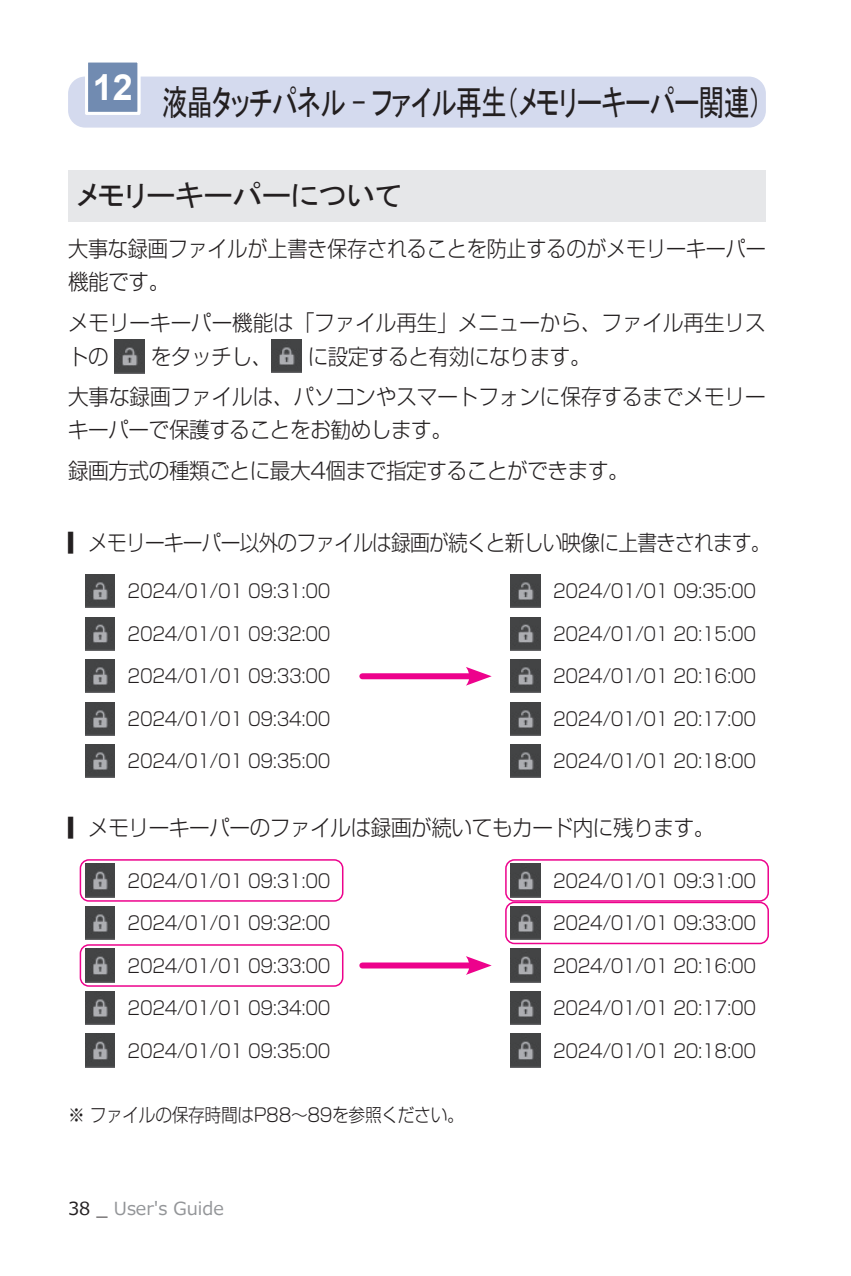
<style>
.page{position:relative;width:851px;height:1276px;background:#fff}
.page>*{position:absolute;margin:0;border:0;box-sizing:border-box;transform-origin:0 0}
.t1{font:35.4px "MS P Gothic";letter-spacing:-.03em;color:#231f20;scale:.73 1}
.t2{font:30px "MS P Gothic";letter-spacing:-.01em;color:#231f20}
.t3{font:300 21.9px/33.9px "Shin Go Pro";letter-spacing:-.02em;color:#231f20;scale:.94 1}
.t4{font:300 21.9px/32.7px "Shin Go Pro";letter-spacing:-.02em;color:#231f20;scale:.92 1}
.t5{font:300 21.9px "Shin Go Pro";letter-spacing:-.04em;color:#231f20;scale:.94 1}
.t6{font:300 18.6px "Shin Go Pro";letter-spacing:-.02em;color:#231f20;scale:.9 1}
.t7{font:18px "Meiryo";color:#939598}
.s1{color:#231f20}
</style>
<div class="page">
<div style="left:68px;top:77px;width:697px;height:51px;background:#d4daee;border-radius:17px"></div>
<div style="left:87px;top:61px;width:52px;height:52px;background:#718bb1"></div>
<div style="left:85px;top:60px;width:55px;height:55px;border:3px solid #fff"></div>
<img style="left:115px;top:340px;width:30px;height:33px">
<img style="left:272px;top:339px;width:29px;height:33px">
<div style="left:80px;top:859px;width:263px;height:42px;border:2px solid #ed028c;border-radius:9px"></div>
<div style="left:505px;top:859px;width:263px;height:42px;border:2px solid #ed028c;border-radius:9px"></div>
<div style="left:505px;top:901px;width:263px;height:43px;border:2px solid #ed028c;border-radius:9px"></div>
<div style="left:80px;top:944px;width:263px;height:42px;border:2px solid #ed028c;border-radius:9px"></div>
<div style="left:68px;top:170px;width:697px;height:51px;background:#e6e7e9"></div>
<img style="left:85px;top:574px;width:30px;height:34px">
<img style="left:85px;top:617px;width:30px;height:33px">
<img style="left:85px;top:659px;width:30px;height:34px">
<img style="left:85px;top:702px;width:30px;height:33px">
<img style="left:85px;top:744px;width:30px;height:34px">
<img style="left:510px;top:574px;width:30px;height:34px">
<img style="left:510px;top:617px;width:30px;height:33px">
<img style="left:510px;top:659px;width:30px;height:34px">
<img style="left:510px;top:702px;width:30px;height:33px">
<img style="left:510px;top:744px;width:30px;height:34px">
<div style="left:362px;top:673px;width:111px;height:6px;background:#ed028c"></div>
<svg style="left:466px;top:667px;width:25px;height:18px"></svg>
<img style="left:85px;top:863px;width:30px;height:34px">
<img style="left:85px;top:906px;width:30px;height:33px">
<img style="left:85px;top:948px;width:30px;height:34px">
<img style="left:85px;top:991px;width:30px;height:33px">
<img style="left:85px;top:1033px;width:30px;height:34px">
<img style="left:510px;top:863px;width:30px;height:34px">
<img style="left:510px;top:906px;width:30px;height:33px">
<img style="left:510px;top:948px;width:30px;height:34px">
<img style="left:510px;top:991px;width:30px;height:33px">
<img style="left:510px;top:1033px;width:30px;height:34px">
<div style="left:362px;top:962px;width:111px;height:6px;background:#ed028c"></div>
<svg style="left:466px;top:956px;width:25px;height:19px"></svg>
<h1 class="t1" style="left:93px;top:84px;width:917px"><sup>12</sup> 液晶タッチパネル - ファイル再生（メモリーキーパー関連）</h1>
<h2 class="t2" style="left:77px;top:181px;width:327px">メモリーキーパーについて</h2>
<p class="t4" style="left:68px;top:230px;width:760px">大事な録画ファイルが上書き保存されることを防止するのがメモリーキーパー機能です。</p>
<p class="t3" style="left:68px;top:303px;width:743px">メモリーキーパー機能は「ファイル再生」メニューから、ファイル再生リストの</p>
<p class="t3" style="left:68px;top:334px;width:743px;line-height:40.2px;text-indent:239px">に設定すると有効になります。<br>大事な録画ファイルは、パソコンやスマートフォンに保存するまでメモリー</p>
<p class="t3" style="left:68px;top:406px;width:598px;line-height:41.1px">キーパーで保護することをお勧めします。<br>録画方式の種類ごとに最大4個まで指定することができます。</p>
<p class="t3" style="left:151px;top:337px;width:131px">をタッチし、</p>
<p class="t5" style="left:68px;top:524px;width:748px">▎メモリーキーパー以外のファイルは録画が続くと新しい映像に上書きされます。</p>
<p class="t6" style="left:128px;top:576px;width:227px">2024/01/01 09:31:00</p>
<p class="t6" style="left:553px;top:576px;width:227px">2024/01/01 09:35:00</p>
<p class="t6" style="left:128px;top:618px;width:227px">2024/01/01 09:32:00</p>
<p class="t6" style="left:553px;top:618px;width:227px">2024/01/01 20:15:00</p>
<p class="t6" style="left:128px;top:661px;width:227px">2024/01/01 09:33:00</p>
<p class="t6" style="left:553px;top:661px;width:227px">2024/01/01 20:16:00</p>
<p class="t6" style="left:128px;top:703px;width:227px">2024/01/01 09:34:00</p>
<p class="t6" style="left:553px;top:703px;width:227px">2024/01/01 20:17:00</p>
<p class="t6" style="left:128px;top:746px;width:227px">2024/01/01 09:35:00</p>
<p class="t6" style="left:553px;top:746px;width:227px">2024/01/01 20:18:00</p>
<p class="t3" style="left:68px;top:808px;width:689px">▎メモリーキーパーのファイルは録画が続いてもカード内に残ります。</p>
<p class="t6" style="left:128px;top:865px;width:227px">2024/01/01 09:31:00</p>
<p class="t6" style="left:553px;top:865px;width:227px">2024/01/01 09:31:00</p>
<p class="t6" style="left:128px;top:907px;width:227px">2024/01/01 09:32:00</p>
<p class="t6" style="left:553px;top:907px;width:227px">2024/01/01 09:33:00</p>
<p class="t6" style="left:128px;top:950px;width:227px">2024/01/01 09:33:00</p>
<p class="t6" style="left:553px;top:950px;width:227px">2024/01/01 20:16:00</p>
<p class="t6" style="left:128px;top:992px;width:227px">2024/01/01 09:34:00</p>
<p class="t6" style="left:553px;top:992px;width:227px">2024/01/01 20:17:00</p>
<p class="t6" style="left:128px;top:1035px;width:227px">2024/01/01 09:35:00</p>
<p class="t6" style="left:553px;top:1035px;width:227px">2024/01/01 20:18:00</p>
<p class="t6" style="left:68px;top:1100px;width:441px">※ ファイルの保存時間はP88～89を参照ください。</p>
<p class="t7" style="left:68px;top:1196px;width:157px"><span class="s1">38 _</span> User's Guide</p>
</div>
